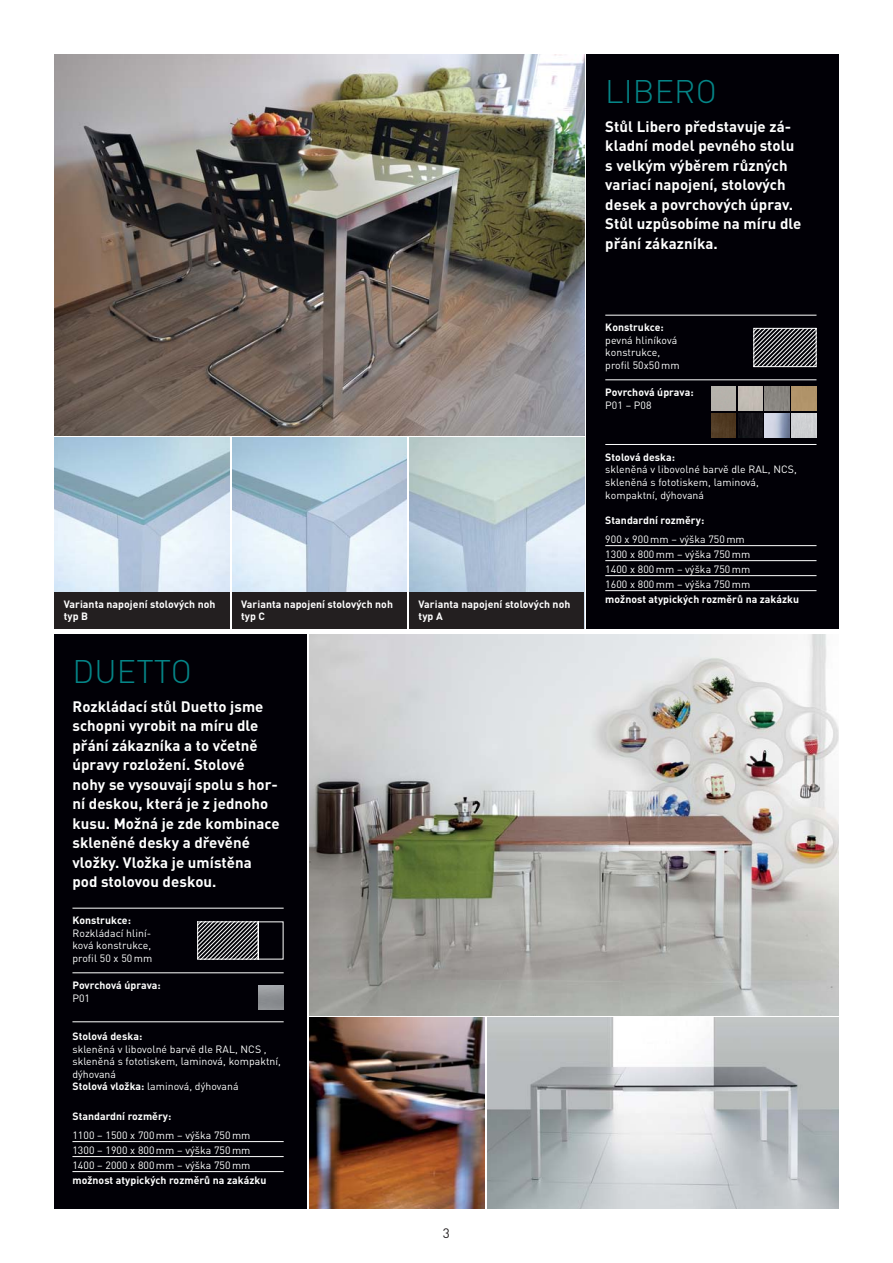
<style>
.page{position:relative;width:893px;height:1263px;background:#fff}
.page>*{position:absolute;margin:0;border:0;box-sizing:border-box;transform-origin:0 0}
.t1{font:300 32.25px "DINCE";letter-spacing:.005em;color:#058587}
.t2{font:700 15px/19.5px "DINCE";letter-spacing:.005em;color:#fff}
.t3{font:13.5px "DINCE";color:#231f20}
.t4{font:10.5px/12.6px "DINCE";letter-spacing:.005em;color:#fff}
.t5{font:700 10.5px/11.7px "DINCE";letter-spacing:.005em;color:#fff}
.s1{font-weight:700}
</style>
<div class="page">
<img style="left:54px;top:437px;width:175px;height:155px">
<img style="left:310px;top:1017px;width:174px;height:192px">
<img style="left:232px;top:437px;width:175px;height:192px">
<img style="left:410px;top:437px;width:174px;height:155px">
<img style="left:54px;top:54px;width:530px;height:381px">
<img style="left:310px;top:634px;width:529px;height:381px">
<div style="left:587px;top:54px;width:252px;height:575px;background:#010006"></div>
<div style="left:54px;top:634px;width:252px;height:575px;background:#010006"></div>
<hr style="left:605px;top:545px;width:211px;height:1px;background:#fff">
<hr style="left:605px;top:560px;width:211px;height:1px;background:#fff">
<hr style="left:605px;top:575px;width:211px;height:1px;background:#fff">
<hr style="left:605px;top:590px;width:211px;height:1px;background:#fff">
<hr style="left:72px;top:1141px;width:212px;height:1px;background:#fff">
<hr style="left:72px;top:1156px;width:212px;height:1px;background:#fff">
<hr style="left:72px;top:1171px;width:212px;height:1px;background:#fff">
<hr style="left:605px;top:315px;width:211px;height:1px;background:#fff">
<hr style="left:72px;top:908px;width:212px;height:1px;background:#fff">
<hr style="left:605px;top:379px;width:211px;height:1px;background:#fff">
<hr style="left:72px;top:972px;width:212px;height:1px;background:#fff">
<hr style="left:605px;top:444px;width:211px;height:1px;background:#fff">
<hr style="left:72px;top:1021px;width:212px;height:1px;background:#fff">
<img style="left:792px;top:387px;width:24px;height:24px">
<img style="left:738px;top:387px;width:24px;height:24px">
<img style="left:765px;top:387px;width:24px;height:24px">
<img style="left:711px;top:387px;width:24px;height:24px">
<img style="left:792px;top:413px;width:24px;height:25px">
<img style="left:738px;top:413px;width:24px;height:25px">
<img style="left:765px;top:413px;width:24px;height:25px">
<img style="left:711px;top:413px;width:24px;height:25px">
<img style="left:259px;top:985px;width:24px;height:24px">
<svg style="left:197px;top:921px;width:87px;height:38px"></svg>
<svg style="left:756px;top:330px;width:58px;height:35px"></svg>
<div style="left:754px;top:328px;width:62px;height:39px;border:1px solid #fff"></div>
<div style="left:54px;top:592px;width:175px;height:37px;background:#231f20"></div>
<div style="left:232px;top:592px;width:174px;height:37px;background:#231f20"></div>
<div style="left:410px;top:592px;width:174px;height:37px;background:#231f20"></div>
<img style="left:487px;top:1017px;width:352px;height:192px">
<p class="t5" style="left:64px;top:600px;width:153px">Varianta napojení stolových noh typ B</p>
<p class="t5" style="left:241px;top:600px;width:153px">Varianta napojení stolových noh typ C</p>
<p class="t5" style="left:419px;top:600px;width:153px">Varianta napojení stolových noh typ A</p>
<h1 class="t1" style="left:72px;top:660px;width:121px">DUETTO</h1>
<p class="t2" style="left:72px;top:698px;width:209px">Rozkládací stůl Duetto jsme schopni vyrobit na míru dle přání zákazníka a to včetně úpravy rozložení. Stolové nohy se vysouvají spolu s hor&shy;ní deskou, která je z jednoho kusu. Možná je zde kombinace skleněné desky a dřevěné vložky. Vložka je umístěna pod stolovou deskou.</p>
<p class="t5" style="left:72px;top:916px;width:60px">Konstrukce:</p>
<p class="t4" style="left:72px;top:928px;width:81px;text-align:justify">Rozkládací hliní&shy;ková konstrukce, profil 50 x 50 mm</p>
<p class="t5" style="left:72px;top:981px;width:90px">Povrchová úprava:</p>
<p class="t4" style="left:72px;top:993px;width:19px">P01</p>
<p class="t5" style="left:72px;top:1031px;width:71px">Stolová deska:</p>
<p class="t4" style="left:72px;top:1044px;width:210px">skleněná v libovolné barvě dle RAL, NCS , skleněná s fototiskem, laminová, kompaktní, dýhovaná<br><span class="s1">Stolová vložka:</span> laminová, dýhovaná</p>
<p class="t5" style="left:72px;top:1111px;width:100px">Standardní rozměry:</p>
<p class="t4" style="left:72px;top:1129px;width:180px;line-height:15px;text-align:justify">1100 – 1500 x 700 mm – výška 750 mm 1300 – 1900 x 800 mm – výška 750 mm 1400 – 2000 x 800 mm – výška 750 mm</p>
<p class="t5" style="left:72px;top:1176px;width:195px">možnost atypických rozměrů na zakázku</p>
<p class="t3" style="left:443px;top:1228px;width:9px">3</p>
<h1 class="t1" style="left:605px;top:80px;width:113px">LIBERO</h1>
<h2 class="t2" style="left:605px;top:118px;width:198px">Stůl Libero představuje zá&shy;kladní model pevného stolu s velkým výběrem různých variací napojení, stolových desek a povrchových úprav.<br>Stůl uzpůsobíme na míru dle přání zákazníka.</h2>
<p class="t5" style="left:605px;top:323px;width:60px">Konstrukce:</p>
<p class="t4" style="left:605px;top:335px;width:76px">pevná hliníková konstrukce, profil 50x50 mm</p>
<p class="t5" style="left:605px;top:388px;width:90px">Povrchová úprava:</p>
<p class="t4" style="left:605px;top:400px;width:48px">P01 – P08</p>
<p class="t5" style="left:605px;top:452px;width:71px">Stolová deska:</p>
<p class="t4" style="left:605px;top:465px;width:193px">skleněná v libovolné barvě dle RAL, NCS, skleněná s fototiskem, laminová, kompaktní, dýhovaná</p>
<p class="t5" style="left:605px;top:515px;width:100px">Standardní rozměry:</p>
<p class="t4" style="left:605px;top:533px;width:147px;line-height:15px">900 x 900 mm – výška 750 mm<br>1300 x 800 mm – výška 750 mm<br>1400 x 800 mm – výška 750 mm<br>1600 x 800 mm – výška 750 mm</p>
<p class="t5" style="left:605px;top:595px;width:195px">možnost atypických rozměrů na zakázku</p>
</div>
